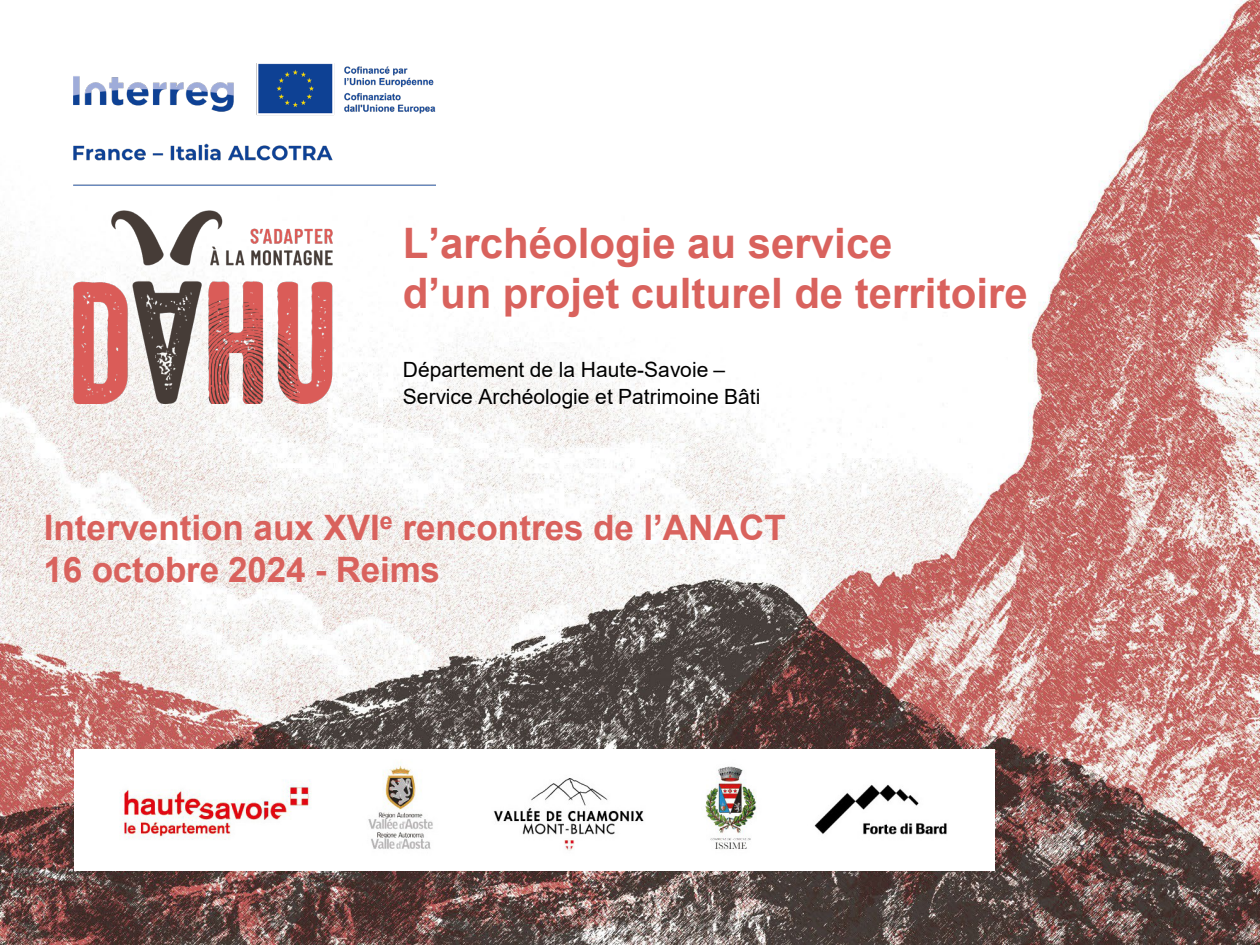
<style>
.page{position:relative;width:1260px;height:945px;background:#fff}
.page>*{position:absolute;margin:0;border:0;box-sizing:border-box;transform-origin:0 0}
.t1{font:700 42px/50.4px "Arial";color:#d9625d}
.t2{font:700 35px/42px "Arial";color:#d9625d}
.t3{font:21px "Arial";letter-spacing:.005em;color:#000}
</style>
<div class="page">
<img style="left:0;top:0;width:1260px;height:945px">
<img style="left:74px;top:63px;width:362px;height:340px">
<img style="left:80px;top:749px;width:905px;height:122px">
<h1 class="t1" style="left:403px;top:218px;width:627px">L’archéologie au service<br>d’un projet culturel de territoire</h1>
<h1 class="t3" style="left:403px;top:355px;width:324px">Département de la Haute-Savoie –</h1>
<h1 class="t3" style="left:403px;top:382px;width:359px">Service Archéologie et Patrimoine Bâti</h1>
<h1 class="t2" style="left:44px;top:507px;width:744px">Intervention aux XVI<sup>e</sup> rencontres de l’ANACT<br>16 octobre 2024 - Reims</h1>
</div>
